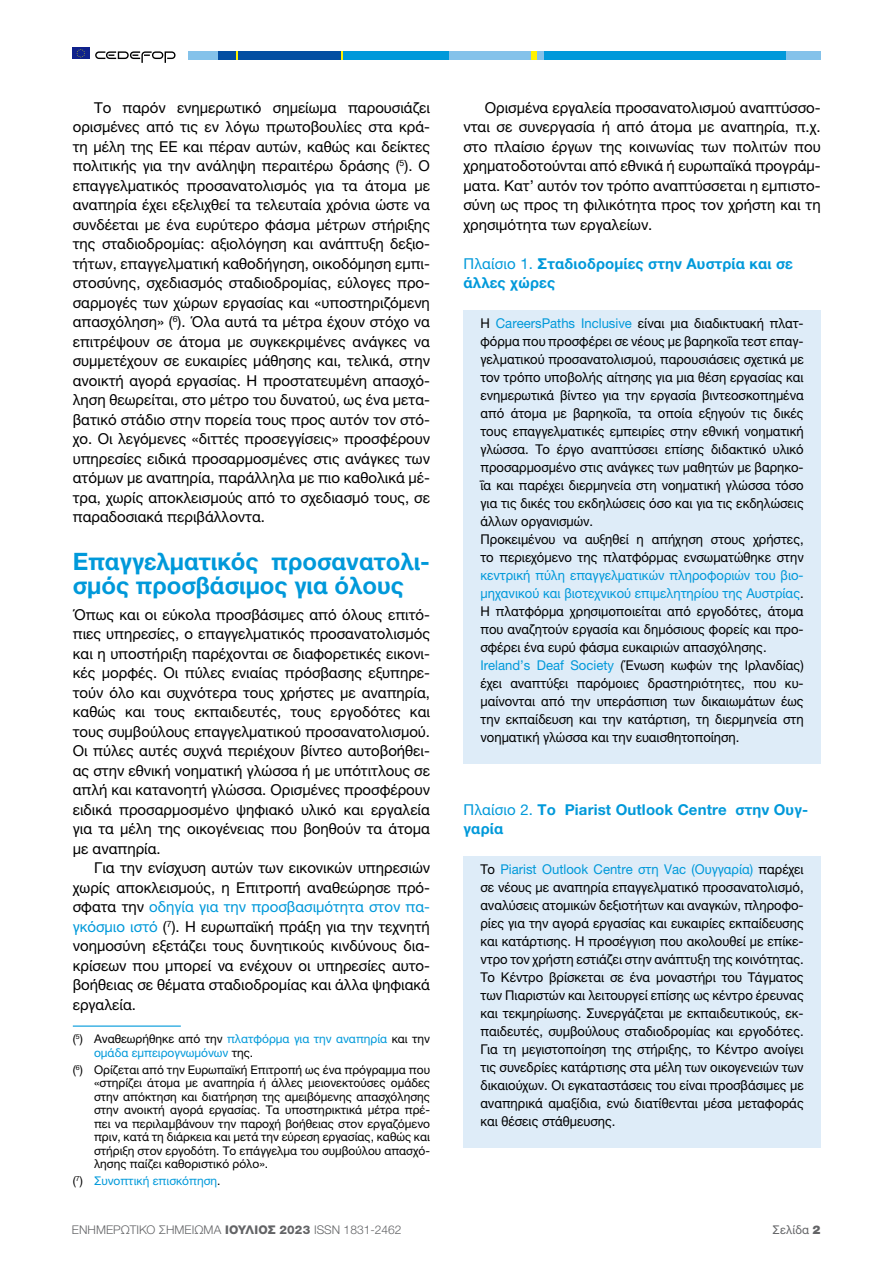
<style>
.page{position:relative;width:893px;height:1263px;background:#fff}
.page>*{position:absolute;margin:0;border:0;box-sizing:border-box;transform-origin:0 0}
.t1{font:700 24px/24px "Helvetica Neue LTW1 G";color:#0099da}
.t2{font:15px/19.5px "Helvetica Neue LTW1 G";color:#000;text-align:justify}
.t3{font:700 15px/19.5px "Helvetica Neue LTW1 G";letter-spacing:.01em;color:#0099da}
.t4{font:13.5px/18px "Helvetica Neue LTW1 G";color:#000}
.t5{font:12px/13.5px "Helvetica Neue LTW1 G";color:#000;text-align:justify}
.t6{font:12px/13.5px "Helvetica Neue LTW1 G";color:#0099da}
.t7{font:300 12px "Helvetica Neue LTW1 G";color:#636466}
.t8{font:12px "Helvetica Neue LTW1 G";letter-spacing:.015em;color:#636466}
.s1{color:#0099da}
.s2{color:#000}
.s3{font-weight:800}
.s4{font-weight:900}
.s5{font-weight:400}
</style>
<div class="page">
<div style="left:188px;top:51px;width:31px;height:9px;background:#84c2ea"></div>
<div style="left:343px;top:51px;width:106px;height:9px;background:#0099da"></div>
<div style="left:449px;top:51px;width:82px;height:9px;background:#84c2ea"></div>
<div style="left:531px;top:51px;width:6px;height:9px;background:#fff200"></div>
<div style="left:543px;top:51px;width:243px;height:9px;background:#0099da"></div>
<div style="left:537px;top:51px;width:6px;height:9px;background:#84c2ea"></div>
<div style="left:219px;top:51px;width:18px;height:9px;background:#034ea2"></div>
<svg style="left:237px;top:51px;width:2px;height:9px"></svg>
<svg style="left:341px;top:51px;width:2px;height:9px"></svg>
<div style="left:239px;top:51px;width:102px;height:9px;background:#034ea2"></div>
<div style="left:786px;top:51px;width:35px;height:9px;background:#84c2ea"></div>
<div style="left:72px;top:48px;width:17px;height:11px;background:#0f218c"></div>
<svg style="left:77px;top:49px;width:8px;height:9px"></svg>
<svg style="left:95px;top:51px;width:81px;height:12px"></svg>
<hr style="left:73px;top:1025px;width:108px;height:2px;background:#0099da">
<div style="left:463px;top:310px;width:358px;height:219px;background:#deecf8"></div>
<div style="left:463px;top:526px;width:358px;height:129px;background:#deecf8"></div>
<div style="left:463px;top:652px;width:358px;height:93px;background:#deecf8"></div>
<div style="left:463px;top:742px;width:358px;height:21px;background:#deecf8"></div>
<div style="left:463px;top:856px;width:358px;height:273px;background:#deecf8"></div>
<div style="left:463px;top:1126px;width:358px;height:21px;background:#deecf8"></div>
<p class="t2" style="left:73px;top:97px;width:359px;text-indent:21px">Το παρόν ενημερωτικό σημείωμα παρουσιάζει ορισμένες από τις εν λόγω πρωτοβουλίες στα κρά&shy;τη μέλη της ΕΕ και πέραν αυτών, καθώς και δείκτες πολιτικής για την ανάληψη περαιτέρω δράσης (<sup>5</sup>). Ο επαγγελματικός προσανατολισμός για τα άτομα με αναπηρία έχει εξελιχθεί τα τελευταία χρόνια ώστε να συνδέεται με ένα ευρύτερο φάσμα μέτρων στήριξης της σταδιοδρομίας: αξιολόγηση και ανάπτυξη δεξιο&shy;τήτων, επαγγελματική καθοδήγηση, οικοδόμηση εμπι&shy;στοσύνης, σχεδιασμός σταδιοδρομίας, εύλογες προ&shy;σαρμογές των χώρων εργασίας και «υποστηριζόμενη απασχόληση» (<sup>6</sup>). Όλα αυτά τα μέτρα έχουν στόχο να επιτρέψουν σε άτομα με συγκεκριμένες ανάγκες να συμμετέχουν σε ευκαιρίες μάθησης και, τελικά, στην ανοικτή αγορά εργασίας. Η προστατευμένη απασχό&shy;ληση θεωρείται, στο μέτρο του δυνατού, ως ένα μετα&shy;βατικό στάδιο στην πορεία τους προς αυτόν τον στό&shy;χο. Οι λεγόμενες «διττές προσεγγίσεις» προσφέρουν υπηρεσίες ειδικά προσαρμοσμένες στις ανάγκες των ατόμων με αναπηρία, παράλληλα με πιο καθολικά μέ&shy;τρα, χωρίς αποκλεισμούς από το σχεδιασμό τους, σε παραδοσιακά περιβάλλοντα.</p>
<h1 class="t1" style="left:73px;top:549px;width:359px">Επαγγελματικός προσανατολι&shy;σμός προσβάσιμος για όλους</h1>
<p class="t2" style="left:73px;top:604px;width:359px">Όπως και οι εύκολα προσβάσιμες από όλους επιτό&shy;πιες υπηρεσίες, ο επαγγελματικός προσανατολισμός και η υποστήριξη παρέχονται σε διαφορετικές εικονι&shy;κές μορφές. Οι πύλες ενιαίας πρόσβασης εξυπηρε&shy;τούν όλο και συχνότερα τους χρήστες με αναπηρία, καθώς και τους εκπαιδευτές, τους εργοδότες και τους συμβούλους επαγγελματικού προσανατολισμού.<br>Οι πύλες αυτές συχνά περιέχουν βίντεο αυτοβοήθει&shy;ας στην εθνική νοηματική γλώσσα ή με υπότιτλους σε απλή και κατανοητή γλώσσα. Ορισμένες προσφέρουν ειδικά προσαρμοσμένο ψηφιακό υλικό και εργαλεία για τα μέλη της οικογένειας που βοηθούν τα άτομα με αναπηρία.</p>
<p class="t2" style="left:73px;top:858px;width:359px;text-indent:21px">Για την ενίσχυση αυτών των εικονικών υπηρεσιών χωρίς αποκλεισμούς, η Επιτροπή αναθεώρησε πρό&shy;σφατα την <span class="s1">οδηγία για την προσβασιμότητα στον πα&shy;γκόσμιο ιστό</span> (<sup>7</sup>). Η ευρωπαϊκή πράξη για την τεχνητή νοημοσύνη εξετάζει τους δυνητικούς κινδύνους δια&shy;κρίσεων που μπορεί να ενέχουν οι υπηρεσίες αυτο&shy;βοήθειας σε θέματα σταδιοδρομίας και άλλα ψηφιακά εργαλεία.</p>
<p class="t6" style="left:94px;top:1032px;width:337px;text-indent:-21px"><span class="s2">(</span><sup>5</sup><span class="s2">) Αναθεωρήθηκε από την</span> πλατφόρμα για την αναπηρία <span class="s2">και την </span>ομάδα εμπειρογνωμόνων <span class="s2">της.</span></p>
<p class="t5" style="left:94px;top:1062px;width:337px;text-indent:-21px">(<sup>6</sup>) Ορίζεται από την Ευρωπαϊκή Επιτροπή ως ένα πρόγραμμα που «στηρίζει άτομα με αναπηρία ή άλλες μειονεκτούσες ομάδες στην απόκτηση και διατήρηση της αμειβόμενης απασχόλησης στην ανοικτή αγορά εργασίας. Τα υποστηρικτικά μέτρα πρέ&shy;πει να περιλαμβάνουν την παροχή βοήθειας στον εργαζόμενο πριν, κατά τη διάρκεια και μετά την εύρεση εργασίας, καθώς και στήριξη στον εργοδότη. Το επάγγελμα του συμβούλου απασχό&shy;λησης παίζει καθοριστικό ρόλο».</p>
<p class="t6" style="left:73px;top:1174px;width:149px"><span class="s2">(</span><sup>7</sup><span class="s2">)</span> Συνοπτική επισκόπηση<span class="s2">.</span></p>
<p class="t7" style="left:72px;top:1223px;width:331px">ΕΝΗΜΕΡΩΤΙΚΟ ΣΗΜΕΙΩΜΑ <span class="s3">ΙΟΥΛΙΟΣ 2023</span> ISSN 1831-2462</p>
<p class="t8" style="left:772px;top:1223px;width:50px">Σελίδα <span class="s4">2</span></p>
<p class="t2" style="left:463px;top:97px;width:359px;text-indent:21px">Ορισμένα εργαλεία προσανατολισμού αναπτύσσο&shy;νται σε συνεργασία ή από άτομα με αναπηρία, π.χ. στο πλαίσιο έργων της κοινωνίας των πολιτών που χρηματοδοτούνται από εθνικά ή ευρωπαϊκά προγράμ&shy;ματα. Κατ’ αυτόν τον τρόπο αναπτύσσεται η εμπιστο&shy;σύνη ως προς τη φιλικότητα προς τον χρήστη και τη χρησιμότητα των εργαλείων.</p>
<p class="t3" style="left:463px;top:253px;width:331px"><span class="s5">Πλαίσιο 1.</span> Σταδιοδρομίες στην Αυστρία και σε άλλες χώρες</p>
<p class="t4" style="left:480px;top:314px;width:325px">Η <span class="s1">CareersPaths Inclusive</span> είναι μια διαδικτυακή πλατ&shy;φόρμα που προσφέρει σε νέους με βαρηκοΐα τεστ επαγ&shy;γελματικού προσανατολισμού, παρουσιάσεις σχετικά με τον τρόπο υποβολής αίτησης για μια θέση εργασίας και ενημερωτικά βίντεο για την εργασία βιντεοσκοπημένα από άτομα με βαρηκοΐα, τα οποία εξηγούν τις δικές τους επαγγελματικές εμπειρίες στην εθνική νοηματική γλώσσα. Το έργο αναπτύσσει επίσης διδακτικό υλικό προσαρμοσμένο στις ανάγκες των μαθητών με βαρηκο&shy;ΐα και παρέχει διερμηνεία στη νοηματική γλώσσα τόσο για τις δικές του εκδηλώσεις όσο και για τις εκδηλώσεις άλλων οργανισμών.<br>Προκειμένου να αυξηθεί η απήχηση στους χρήστες, το περιεχόμενο της πλατφόρμας ενσωματώθηκε στην</p>
<p class="t4" style="left:480px;top:566px;width:325px"><span class="s1">κεντρική πύλη επαγγελματικών πληροφοριών του βιο&shy;μηχανικού και βιοτεχνικού επιμελητηρίου της Αυστρίας</span>.<br>Η πλατφόρμα χρησιμοποιείται από εργοδότες, άτομα που αναζητούν εργασία και δημόσιους φορείς και προ&shy;σφέρει ένα ευρύ φάσμα ευκαιριών απασχόλησης.<br><span class="s1">Ireland’s Deaf Society</span> (Ένωση κωφών της Ιρλανδίας) έχει αναπτύξει παρόμοιες δραστηριότητες, που κυ&shy;μαίνονται από την υπεράσπιση των δικαιωμάτων έως την εκπαίδευση και την κατάρτιση, τη διερμηνεία στη νοηματική γλώσσα και την ευαισθητοποίηση.</p>
<p class="t3" style="left:463px;top:799px;width:346px"><span class="s5">Πλαίσιο 2.</span> Το Piarist Outlook Centre στην Ουγ&shy;γαρία</p>
<p class="t4" style="left:480px;top:860px;width:325px;text-align:justify">Το <span class="s1">Piarist Outlook Centre στη Vac (Ουγγαρία)</span> παρέχει σε νέους με αναπηρία επαγγελματικό προσανατολισμό, αναλύσεις ατομικών δεξιοτήτων και αναγκών, πληροφο&shy;ρίες για την αγορά εργασίας και ευκαιρίες εκπαίδευσης και κατάρτισης. Η προσέγγιση που ακολουθεί με επίκε&shy;ντρο τον χρήστη εστιάζει στην ανάπτυξη της κοινότητας.<br>Το Κέντρο βρίσκεται σε ένα μοναστήρι του Τάγματος των Πιαριστών και λειτουργεί επίσης ως κέντρο έρευνας και τεκμηρίωσης. Συνεργάζεται με εκπαιδευτικούς, εκ&shy;παιδευτές, συμβούλους σταδιοδρομίας και εργοδότες.<br>Για τη μεγιστοποίηση της στήριξης, το Κέντρο ανοίγει τις συνεδρίες κατάρτισης στα μέλη των οικογενειών των δικαιούχων. Οι εγκαταστάσεις του είναι προσβάσιμες με αναπηρικά αμαξίδια, ενώ διατίθενται μέσα μεταφοράς και θέσεις στάθμευσης.</p>
</div>
